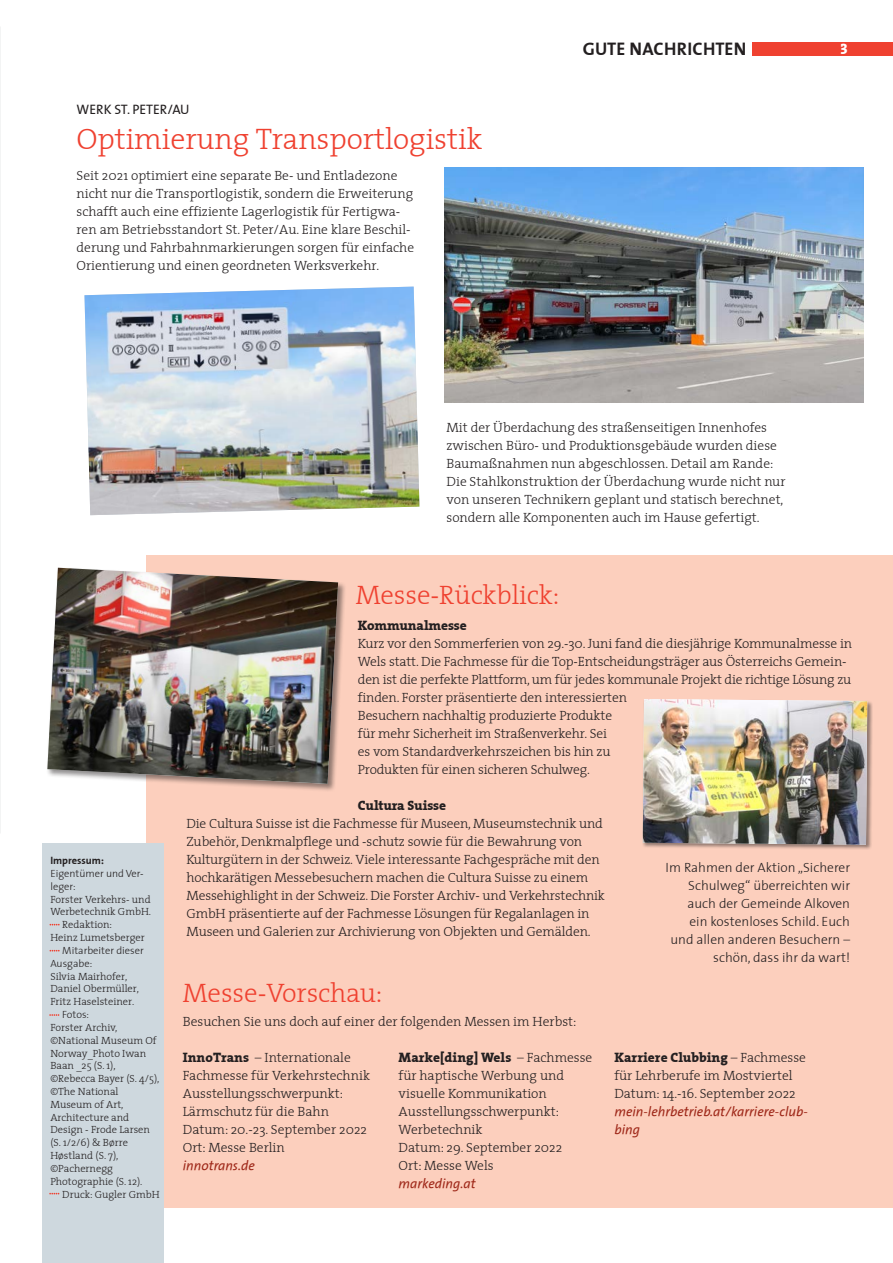
<style>
.page{position:relative;width:893px;height:1263px;background:#fff}
.page>*{position:absolute;margin:0;border:0;box-sizing:border-box;transform-origin:0 0}
.fa_Titel2_rot_fett{font:30px "The Serif Light Plain";letter-spacing:-.005em;color:#ef4130}
.fa_Titel2_rot_fett-2{font:27px "The Serif Light Plain";letter-spacing:-.005em;color:#ef4130}
.t1{font:18px "The Sans Bold Plain";letter-spacing:.01em;color:#231f20}
.t2{font:15px "The Serif Extra Bold Caps";color:#fff}
.fa_Fließtext{font:13.5px/18px "The Serif Light Plain";letter-spacing:-.005em;color:#231f20}
.t3{font:13.5px/18px "The Sans Light Plain";color:#231f20;text-align:right}
.fa_Fließtext-2{font:italic 13.5px/18px "The Sans";color:#9e2718}
.fa_Fließtext-3{font:13.5px "The Serif Extra Bold Plain";letter-spacing:-.01em;color:#231f20}
.fa_Titel1{font:13.5px "The Sans Plain";color:#231f20}
.fa_Fließtext-4{font:10.5px/12.8px "The Serif Light Plain";color:#231f20}
.fa_Fließtext_kasten{font:10.5px "The Sans Bold Plain";color:#231f20}
.s1{font-family:"The Sans Light Plain"}
.s2{font-family:"The Serif Extra Bold Plain"}
</style>
<div class="page">
<div style="left:753px;top:43px;width:140px;height:13px;background:#ef4130"></div>
<img style="left:0;top:27px;width:1px;height:806px">
<div style="left:147px;top:556px;width:746px;height:652px;background:#fccfbd"></div>
<img style="left:445px;top:167px;width:418px;height:236px">
<img style="left:84px;top:287px;width:335px;height:228px">
<div style="left:43px;top:843px;width:121px;height:420px;background:#ced8de"></div>
<svg style="left:49px;top:1014px;width:10px;height:2px"></svg>
<div style="left:46px;top:567px;width:300px;height:225px;background:#231f20;opacity:.5"></div>
<img style="left:47px;top:568px;width:291px;height:216px">
<div style="left:642px;top:699px;width:231px;height:151px;background:#231f20;opacity:.5"></div>
<img style="left:643px;top:699px;width:224px;height:146px">
<h1 class="fa_Titel1" style="left:77px;top:98px;width:115px">WERK ST. PETER/AU</h1>
<h2 class="fa_Titel2_rot_fett" style="left:77px;top:114px;width:407px">Optimierung Transportlogistik</h2>
<p class="fa_Fließtext" style="left:77px;top:166px;width:339px">Seit 2021 optimiert eine separate Be- und Entladezone nicht nur die Transportlogistik, sondern die Erweiterung schafft auch eine effiziente Lagerlogistik für Fertigwa&shy;ren am Betriebsstandort St. Peter/Au. Eine klare Beschil&shy;derung und Fahrbahnmarkierungen sorgen für einfache Orientierung und einen geordneten Werksverkehr.</p>
<h3 class="t1" style="left:583px;top:34px;width:165px">GUTE NACHRICHTEN</h3>
<p class="t2" style="left:840px;top:36px;width:9px">3</p>
<p class="fa_Fließtext" style="left:446px;top:418px;width:341px">Mit der Überdachung des straßenseitigen Innenhofes zwischen Büro- und Produktionsgebäude wurden diese Baumaßnahmen nun abgeschlossen. Detail am Rande:<br>Die Stahlkonstruktion der Überdachung wurde nicht nur von unseren Technikern geplant und statisch berechnet, sondern alle Komponenten auch im Hause gefertigt.</p>
<p class="fa_Fließtext_kasten" style="left:50px;top:852px;width:55px">Impressum:</p>
<p class="fa_Fließtext-4" style="left:50px;top:867px;width:102px"><span class="s1">Eigentümer und Ver&shy;leger:<br></span>Forster Verkehrs- und<br>Werbetechnik GmbH.</p>
<p class="fa_Fließtext-4" style="left:50px;top:918px;width:96px;text-indent:12px">Redaktion:<br>Heinz Lumetsberger</p>
<p class="fa_Fließtext-4" style="left:50px;top:944px;width:95px;text-indent:12px"><span class="s1">Mitarbeiter dieser<br>Ausgabe</span>:<br>Silvia Mairhofer,<br>Daniel Obermüller,<br>Fritz Haselsteiner.</p>
<p class="fa_Fließtext-4" style="left:50px;top:1008px;width:69px;text-indent:12px"><span class="s1">Fotos</span>:<br>Forster Archiv,</p>
<p class="fa_Fließtext-4" style="left:50px;top:1033px;width:110px">©National Museum Of<br>Norway_Photo Iwan<br>Baan _25 (S. 1), ©Rebecca Bayer (S. 4/5), ©The National<br>Museum of Art,<br>Architecture and<br>Design - Frode Larsen (S. 1/2/6) &amp; Børre<br>Høstland (S. 7),</p>
<p class="fa_Fließtext-4" style="left:50px;top:1161px;width:94px">©Pachernegg<br>Photographie (S. 12).</p>
<p class="fa_Fließtext-4" style="left:62px;top:1187px;width:99px">Druck: Gugler GmbH</p>
<h2 class="fa_Titel2_rot_fett-2" style="left:356px;top:573px;width:205px">Messe-Rückblick:</h2>
<p class="fa_Fließtext-3" style="left:358px;top:614px;width:110px">Kommunalmesse</p>
<p class="fa_Fließtext" style="left:358px;top:634px;width:496px">Kurz vor den Sommerferien von 29.-30. Juni fand die diesjährige Kommunalmesse in Wels statt. Die Fachmesse für die Top-Entscheidungsträger aus Österreichs Gemein&shy;den ist die perfekte Plattform, um für jedes kommunale Projekt die richtige Lösung zu finden. Forster präsentierte den interessierten<br>Besuchern nachhaltig produzierte Produkte<br>für mehr Sicherheit im Straßenverkehr. Sei<br>es vom Standardverkehrszeichen bis hin zu<br>Produkten für einen sicheren Schulweg.</p>
<p class="fa_Fließtext-3" style="left:358px;top:794px;width:90px">Cultura Suisse</p>
<p class="fa_Fließtext" style="left:186px;top:814px;width:420px">Die Cultura Suisse ist die Fachmesse für Museen, Museumstechnik und Zubehör, Denkmalpflege und -schutz sowie für die Bewahrung von Kulturgütern in der Schweiz. Viele interessante Fachgespräche mit den hochkarätigen Messebesuchern machen die Cultura Suisse zu einem Messehighlight in der Schweiz. Die Forster Archiv- und Verkehrstechnik GmbH präsentierte auf der Fachmesse Lösungen für Regalanlagen in Museen und Galerien zur Archivierung von Objekten und Gemälden.</p>
<p class="t3" style="left:666px;top:858px;width:186px">Im Rahmen der Aktion „Sicherer<br>Schulweg“ überreichten wir auch der Gemeinde Alkoven<br>ein kostenloses Schild. Euch und allen anderen Besuchern – schön, dass ihr da wart!</p>
<h2 class="fa_Titel2_rot_fett-2" style="left:183px;top:970px;width:201px">Messe-Vorschau:</h2>
<p class="fa_Fließtext" style="left:183px;top:1012px;width:395px">Besuchen Sie uns doch auf einer der folgenden Messen im Herbst:</p>
<p class="fa_Fließtext" style="left:183px;top:1048px;width:189px"><span class="s2">InnoTrans</span> – Internationale<br>Fachmesse für Verkehrstechnik</p>
<p class="fa_Fließtext" style="left:183px;top:1084px;width:162px">Ausstellungsschwerpunkt:<br>Lärmschutz für die Bahn</p>
<p class="fa_Fließtext" style="left:183px;top:1120px;width:186px">Datum: 20.-23. September 2022</p>
<p class="fa_Fließtext" style="left:183px;top:1138px;width:103px">Ort: Messe Berlin</p>
<p class="fa_Fließtext-2" style="left:183px;top:1156px;width:73px">innotrans.de</p>
<p class="fa_Fließtext" style="left:399px;top:1048px;width:195px"><span class="s2">Marke[ding] Wels</span> – Fachmesse für haptische Werbung und visuelle Kommunikation</p>
<p class="fa_Fließtext" style="left:399px;top:1102px;width:162px">Ausstellungsschwerpunkt:<br>Werbetechnik</p>
<p class="fa_Fließtext" style="left:399px;top:1138px;width:165px">Datum: 29. September 2022</p>
<p class="fa_Fließtext" style="left:399px;top:1156px;width:97px">Ort: Messe Wels</p>
<p class="fa_Fließtext-2" style="left:399px;top:1174px;width:79px">markeding.at</p>
<p class="fa_Fließtext" style="left:614px;top:1048px;width:193px"><span class="s2">Karriere Clubbing</span> – Fachmesse für Lehrberufe im Mostviertel</p>
<p class="fa_Fließtext" style="left:614px;top:1084px;width:183px">Datum: 14.-16. September 2022</p>
<p class="fa_Fließtext-2" style="left:614px;top:1102px;width:195px">mein-lehrbetrieb.at/karriere-club&shy;bing</p>
</div>
